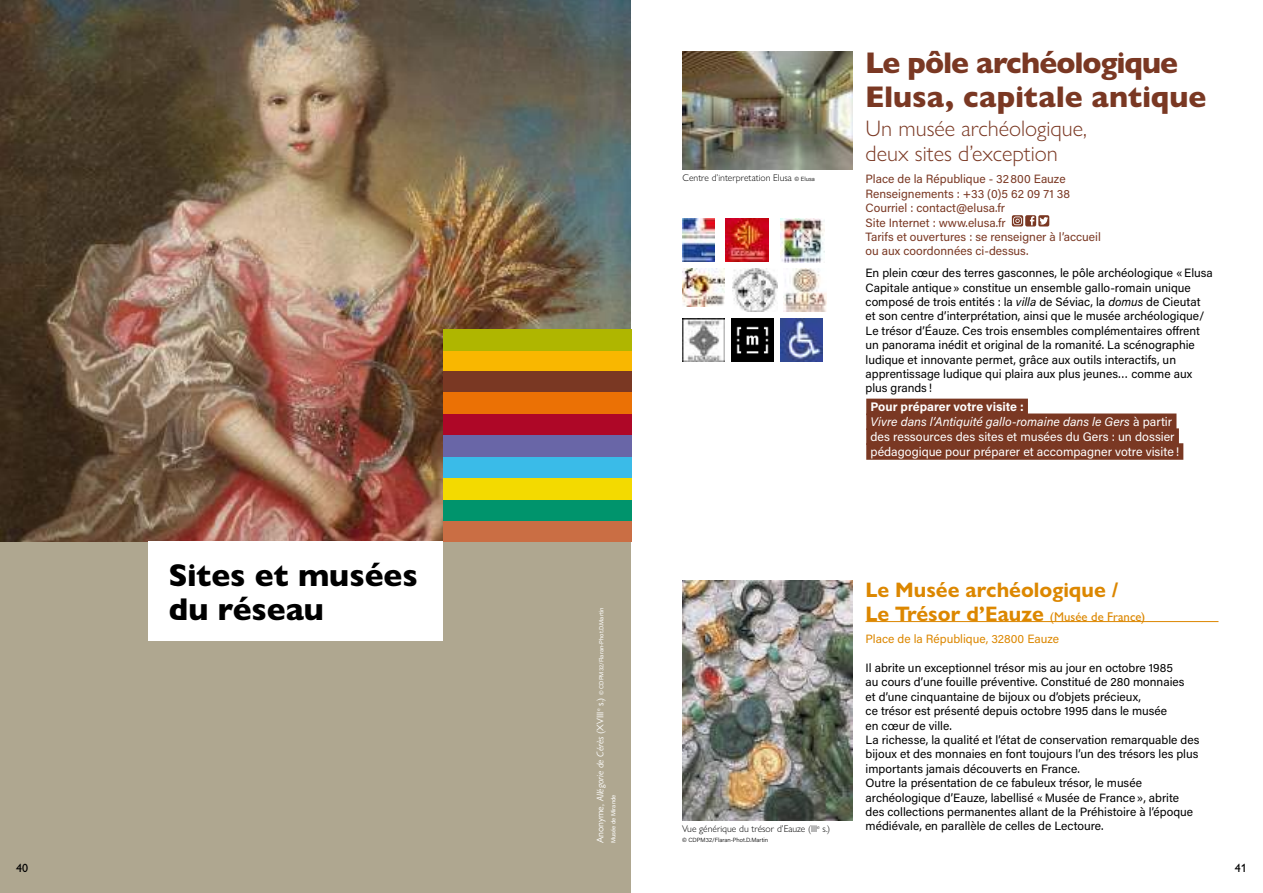
<style>
.page{position:relative;width:1263px;height:893px;background:#fff}
.page>*{position:absolute;margin:0;border:0;box-sizing:border-box;transform-origin:0 0}
.t1{font:800 31.65px/34.5px "Gill Sans Nova";color:#000}
.t2{font:800 30px/34.5px "Gill Sans Nova";color:#7a3823}
.t3{font:300 22.5px/25.5px "Gill Sans Nova";color:#7a3823}
.t4{font:700 21px/24px "Gill Sans Nova";color:#dc8700}
.t5{font:12.45px/14.9px "Acumin Pro";color:#fff}
.t6{font:12px/14.4px "Acumin Pro";color:#000}
.t7{font:12px/14.4px "Acumin Pro";color:#7a3823}
.t8{font:12px "Acumin Pro";color:#dc8700}
.t9{font:500 12px "Gill Sans Nova";color:#000}
.t10{font:300 9.75px "Gill Sans Nova";color:#000}
.t11{font:6px/12px "Acumin Pro";color:#fff}
.t12{font:300 6px "Acumin Pro";color:#000}
.s1{font-family:"Gill Sans Nova";font-size:9.75px}
.s2{font-family:"Gill Sans Nova";font-style:italic;font-size:9.75px}
.s3{font-family:"Acumin Pro";font-size:6px}
.s4{font-style:italic}
.s5{font-weight:700}
.s6{font-weight:500;font-size:12.75px}
</style>
<div class="page">
<div style="left:0;top:542px;width:631px;height:351px;background:#afa790"></div>
<img style="left:0;top:0;width:631px;height:542px">
<div style="left:148px;top:542px;width:295px;height:99px;background:#fff"></div>
<div style="left:443px;top:520px;width:188px;height:22px;background:#ca6e44"></div>
<div style="left:443px;top:350px;width:188px;height:22px;background:#f9b700"></div>
<div style="left:443px;top:499px;width:188px;height:21px;background:#00946c"></div>
<div style="left:443px;top:414px;width:188px;height:21px;background:#ae0727"></div>
<div style="left:443px;top:372px;width:188px;height:21px;background:#7a3823"></div>
<div style="left:443px;top:478px;width:188px;height:21px;background:#f3da00"></div>
<div style="left:443px;top:457px;width:188px;height:21px;background:#3abbe8"></div>
<div style="left:443px;top:435px;width:188px;height:22px;background:#6966a7"></div>
<div style="left:443px;top:393px;width:188px;height:21px;background:#eb7105"></div>
<div style="left:443px;top:329px;width:188px;height:21px;background:#afb600"></div>
<hr style="left:865px;top:621px;width:353px;height:1px;background:#dc8700">
<svg style="left:1012px;top:215px;width:37px;height:11px"></svg>
<img style="left:682px;top:581px;width:171px;height:239px">
<img style="left:781px;top:219px;width:44px;height:44px">
<img style="left:683px;top:219px;width:32px;height:42px">
<img style="left:726px;top:219px;width:42px;height:42px">
<img style="left:682px;top:269px;width:43px;height:38px">
<img style="left:731px;top:319px;width:43px;height:42px">
<img style="left:682px;top:319px;width:43px;height:42px">
<img style="left:732px;top:269px;width:45px;height:42px">
<img style="left:780px;top:319px;width:43px;height:42px">
<img style="left:783px;top:269px;width:43px;height:42px">
<img style="left:682px;top:51px;width:171px;height:119px">
<div style="left:866px;top:399px;width:162px;height:16px;background:#7a3823"></div>
<div style="left:866px;top:413px;width:310px;height:17px;background:#7a3823"></div>
<div style="left:866px;top:428px;width:313px;height:17px;background:#7a3823"></div>
<div style="left:866px;top:443px;width:317px;height:17px;background:#7a3823"></div>
<h1 class="t1" style="left:169px;top:558px;width:250px">Sites et musées du réseau</h1>
<p class="t11" style="left:595px;top:843px;width:238px;rotate:-90deg"><span class="s1">Anonyme,</span> <span class="s2">Allégorie de Cérès</span> <span class="s1">(XVIII</span><sup>e</sup> <span class="s1">s.)</span> © CDPM32/Flaran-Phot.D.Martin<br>Musée de Mirande</p>
<p class="t10" style="left:683px;top:172px;width:134px">Centre d’interpretation Elusa <span class="s3">© Elusa</span></p>
<h2 class="t2" style="left:865px;top:45px;width:342px">Le pôle archéologique<br>Elusa, capitale antique</h2>
<h3 class="t3" style="left:865px;top:115px;width:223px">Un musée archéologique, deux sites d’exception</h3>
<p class="t7" style="left:865px;top:171px;width:237px">Place de la République - 32800 Eauze Renseignements : +33 (0)5 62 09 71 38<br>Courriel : contact@elusa.fr<br>Site Internet : www.elusa.fr<br>Tarifs et ouvertures : se renseigner à l’accueil ou aux coordonnées ci-dessus.</p>
<p class="t6" style="left:865px;top:265px;width:349px">En plein cœur des terres gasconnes, le pôle archéologique «Elusa Capitale antique» constitue un ensemble gallo-romain unique composé de trois entités : la <span class="s4">villa</span> de Séviac, la <span class="s4">domus</span> de Cieutat et son centre d’interprétation, ainsi que le musée archéologique/ Le trésor d’Éauze. Ces trois ensembles complémentaires offrent un panorama inédit et original de la romanité. La scénographie ludique et innovante permet, grâce aux outils interactifs, un apprentissage ludique qui plaira aux plus jeunes… comme aux plus grands!</p>
<p class="t5" style="left:870px;top:399px;width:310px"><span class="s5">Pour préparer votre visite :<br></span><span class="s4">Vivre dans l’Antiquité gallo-romaine dans le Gers</span> à partir des ressources des sites et musées du Gers : un dossier pédagogique pour préparer et accompagner votre visite!</p>
<h3 class="t4" style="left:865px;top:578px;width:281px">Le Musée archéologique /<br>Le Trésor d’Eauze <span class="s6">(Musée de France)</span></h3>
<p class="t8" style="left:865px;top:631px;width:195px">Place de la République, 32800 Eauze</p>
<p class="t6" style="left:865px;top:660px;width:335px">Il abrite un exceptionnel trésor mis au jour en octobre 1985<br>au cours d’une fouille préventive. Constitué de 280 monnaies<br>et d’une cinquantaine de bijoux ou d’objets précieux,<br>ce trésor est présenté depuis octobre 1995 dans le musée<br>en cœur de ville.<br>La richesse, la qualité et l’état de conservation remarquable des bijoux et des monnaies en font toujours l’un des trésors les plus importants jamais découverts en France.<br>Outre la présentation de ce fabuleux trésor, le musée archéologique d’Eauze, labellisé «Musée de France», abrite des collections permanentes allant de la Préhistoire à l’époque</p>
<p class="t10" style="left:682px;top:822px;width:150px">Vue générique du trésor d’Eauze (III<sup>e</sup> s.)</p>
<p class="t6" style="left:865px;top:819px;width:240px">médiévale, en parallèle de celles de Lectoure.</p>
<p class="t12" style="left:682px;top:836px;width:88px">© CDPM32/Flaran-Phot.D.Martin</p>
<p class="t9" style="left:16px;top:860px;width:13px">40</p>
<p class="t9" style="left:1235px;top:860px;width:13px">41</p>
</div>
